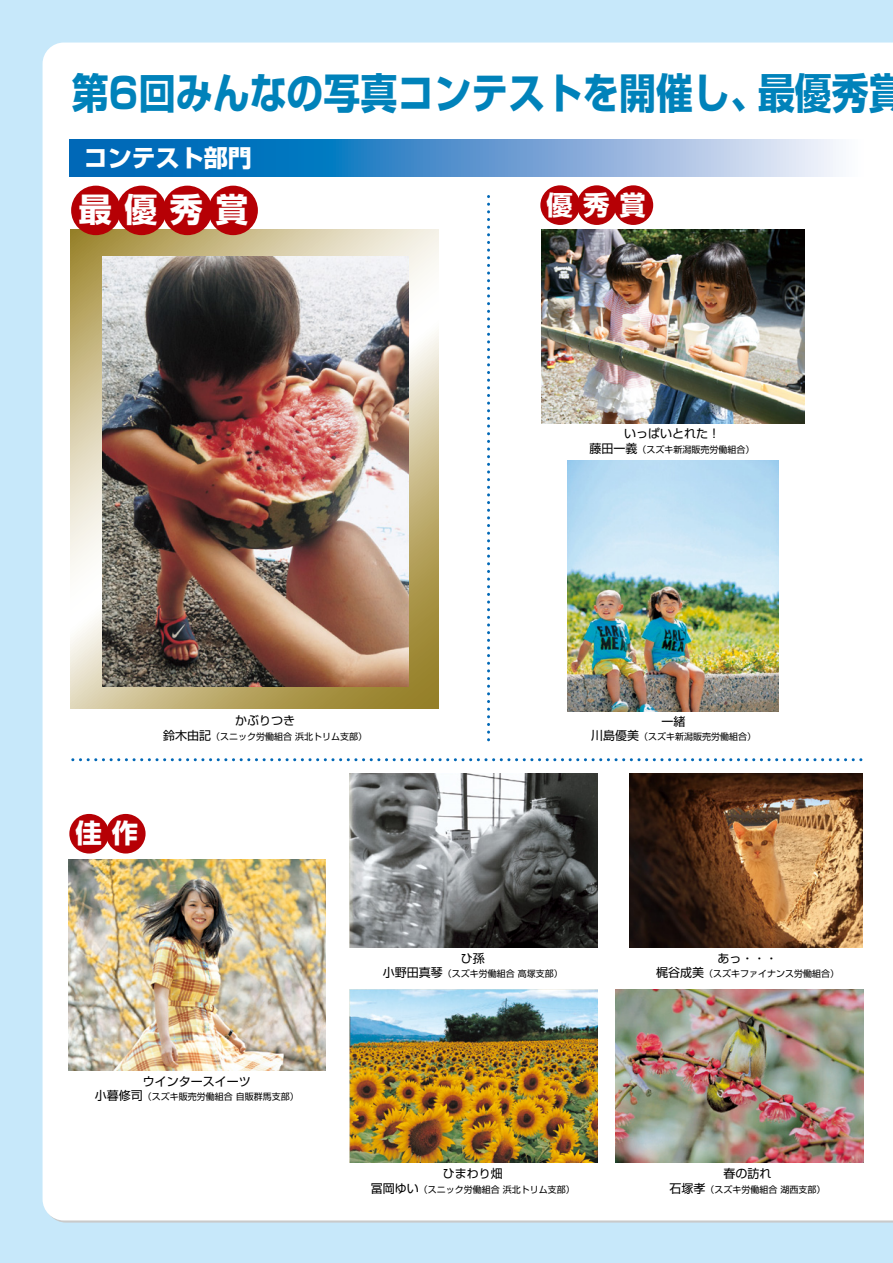
<style>
.page{position:relative;width:893px;height:1263px;background:#c7e8fa}
.page>*{position:absolute;margin:0;border:0;box-sizing:border-box;transform-origin:0 0}
.t1{font:700 42px "Shin Go Pro";color:#0082ba;scale:.88 1}
.t2{font:700 33px "Shin Go Pro";color:#fff}
.t3{font:700 26.4px "Shin Go Pro";color:#fff}
.t4{font:700 24px "Shin Go Pro";color:#fff}
.t5{font:12px "Shin Go Pro";color:#000}
.t6{font:9px "Shin Go Pro";color:#000}
</style>
<div class="page">
<div style="left:43px;top:43px;width:850px;height:1177px;background:#fff"></div>
<svg style="left:70px;top:230px;width:368px;height:479px;background:#cdc196"></svg>
<img style="left:616px;top:989px;width:248px;height:174px">
<img style="left:349px;top:774px;width:249px;height:173px">
<img style="left:69px;top:859px;width:257px;height:212px">
<img style="left:349px;top:989px;width:249px;height:174px">
<img style="left:630px;top:774px;width:233px;height:173px">
<img style="left:102px;top:256px;width:306px;height:430px">
<img style="left:568px;top:460px;width:211px;height:252px">
<img style="left:541px;top:229px;width:263px;height:194px">
<svg style="left:69px;top:139px;width:798px;height:37px;background:#5e9dd2"></svg>
<svg style="left:487px;top:196px;width:3px;height:545px;background:#b2d1e9"></svg>
<svg style="left:66px;top:758px;width:795px;height:3px;background:#b5d3ea"></svg>
<div style="left:71px;top:186px;width:50px;height:49px;background:#b60005;border-radius:50%"></div>
<div style="left:117px;top:186px;width:49px;height:49px;background:#b60005;border-radius:50%"></div>
<div style="left:163px;top:186px;width:49px;height:49px;background:#b60005;border-radius:50%"></div>
<div style="left:208px;top:186px;width:50px;height:49px;background:#b60005;border-radius:50%"></div>
<div style="left:540px;top:185px;width:40px;height:40px;background:#b60005;border-radius:50%"></div>
<div style="left:577px;top:185px;width:40px;height:40px;background:#b60005;border-radius:50%"></div>
<div style="left:614px;top:185px;width:39px;height:40px;background:#b60005;border-radius:50%"></div>
<div style="left:69px;top:814px;width:40px;height:39px;background:#b60005;border-radius:50%"></div>
<div style="left:106px;top:814px;width:40px;height:39px;background:#b60005;border-radius:50%"></div>
<h1 class="t1" style="left:72px;top:59px;width:792px">第6回みんなの写真コンテストを開催し、</h1>
<h3 class="t4" style="left:84px;top:139px;width:169px">コンテスト部門</h3>
<h2 class="t2" style="left:79px;top:184px;width:171px">最優秀賞</h2>
<h3 class="t3" style="left:547px;top:184px;width:101px">優秀賞</h3>
<h1 class="t1" style="left:758px;top:59px;width:169px">最優秀賞</h1>
<h3 class="t5" style="left:624px;top:424px;width:97px">いっぱいとれた!</h3>
<p class="t6" style="left:638px;top:442px;width:118px">（スズキ新潟販売労働組合(</p>
<h3 class="t5" style="left:590px;top:438px;width:49px">藤田一義</h3>
<h3 class="t5" style="left:235px;top:711px;width:61px">かぶりつき</h3>
<p class="t6" style="left:211px;top:729px;width:157px">（スニック労働組合浜北トリム支部(</p>
<h3 class="t5" style="left:163px;top:725px;width:49px">鈴木由記</h3>
<h3 class="t3" style="left:76px;top:812px;width:64px">佳作</h3>
<h3 class="t5" style="left:662px;top:711px;width:25px">一緒</h3>
<p class="t6" style="left:639px;top:729px;width:118px">（スズキ新潟販売労働組合(</p>
<h3 class="t5" style="left:591px;top:725px;width:49px">川島優美</h3>
<h3 class="t5" style="left:143px;top:1072px;width:109px">ウインタースイーツ</h3>
<p class="t6" style="left:143px;top:1090px;width:157px">（スズキ販売労働組合自販群馬支部(</p>
<h3 class="t5" style="left:95px;top:1086px;width:49px">小暮修司</h3>
<h3 class="t5" style="left:461px;top:948px;width:25px">ひ孫</h3>
<p class="t6" style="left:443px;top:966px;width:121px">（スズキ労働組合高塚支部(</p>
<h3 class="t5" style="left:383px;top:963px;width:61px">小野田真琴</h3>
<h3 class="t5" style="left:443px;top:1164px;width:61px">ひまわり畑</h3>
<p class="t6" style="left:419px;top:1182px;width:157px">（スニック労働組合浜北トリム支部(</p>
<h3 class="t5" style="left:371px;top:1178px;width:49px">冨岡ゆい</h3>
<h3 class="t5" style="left:718px;top:948px;width:61px">あっ・・・</h3>
<p class="t6" style="left:704px;top:966px;width:136px">（スズキファイナンス労働組合(</p>
<h3 class="t5" style="left:656px;top:963px;width:49px">梶谷成美</h3>
<h3 class="t5" style="left:724px;top:1164px;width:49px">春の訪れ</h3>
<p class="t6" style="left:706px;top:1182px;width:121px">（スズキ労働組合湖西支部(</p>
<h3 class="t5" style="left:670px;top:1178px;width:37px">石塚孝</h3>
</div>
